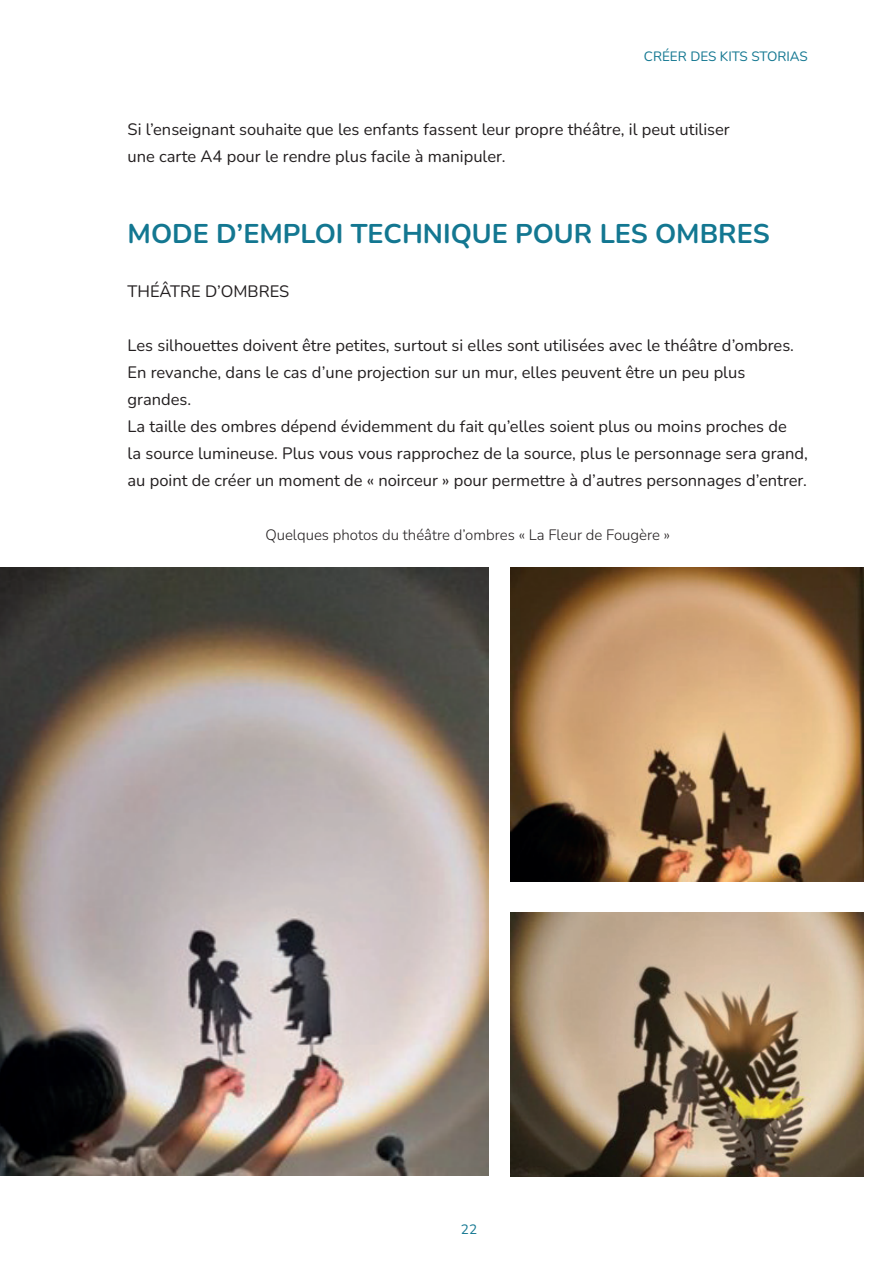
<style>
.page{position:relative;width:893px;height:1263px;background:#fff}
.page>*{position:absolute;margin:0;border:0;box-sizing:border-box;transform-origin:0 0}
.t1{font:700 27px "Nunito";color:#137791}
.t2{font:16.5px/27px "Nunito";color:#231f20}
.t3{font:300 15px "Nunito";color:#231f20}
.t4{font:13.5px "Nunito";color:#137791}
</style>
<div class="page">
<img style="left:0;top:567px;width:489px;height:609px">
<img style="left:511px;top:567px;width:352px;height:315px">
<img style="left:511px;top:912px;width:352px;height:265px">
<p class="t4" style="left:644px;top:47px;width:165px">CRÉER DES KITS STORIAS</p>
<p class="t2" style="left:128px;top:115px;width:604px">Si l’enseignant souhaite que les enfants fassent leur propre théâtre, il peut utiliser une carte A4 pour le rendre plus facile à manipuler.</p>
<h1 class="t1" style="left:128px;top:215px;width:644px">MODE D’EMPLOI TECHNIQUE POUR LES OMBRES</h1>
<p class="t2" style="left:128px;top:277px;width:163px">THÉÂTRE D’OMBRES</p>
<p class="t2" style="left:128px;top:331px;width:682px">Les silhouettes doivent être petites, surtout si elles sont utilisées avec le théâtre d’ombres.<br>En revanche, dans le cas d’une projection sur un mur, elles peuvent être un peu plus grandes.<br>La taille des ombres dépend évidemment du fait qu’elles soient plus ou moins proches de<br>la source lumineuse. Plus vous vous rapprochez de la source, plus le personnage sera grand, au point de créer un moment de « noirceur » pour permettre à d’autres personnages d’entrer.</p>
<p class="t3" style="left:265px;top:524px;width:406px">Quelques photos du théâtre d’ombres « La Fleur de Fougère »</p>
<p class="t4" style="left:461px;top:1220px;width:18px">22</p>
</div>
